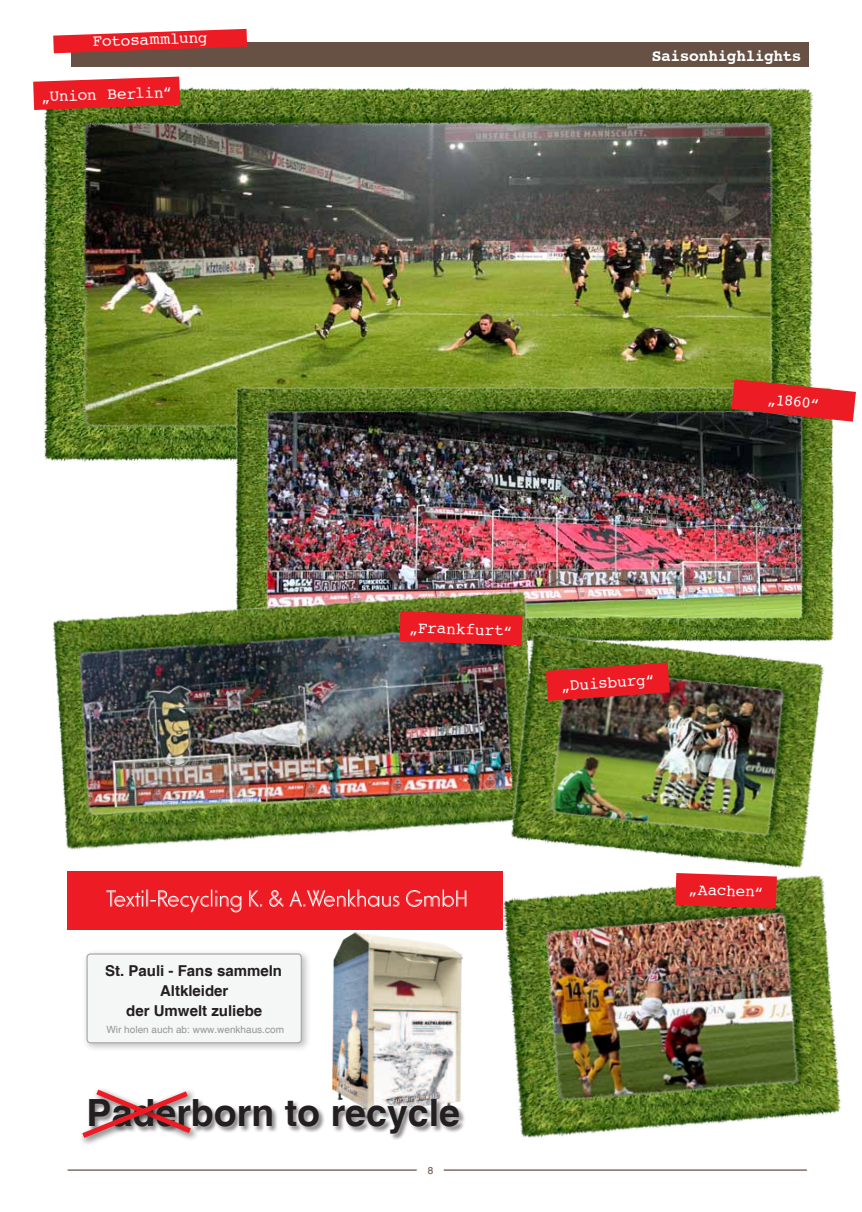
<style>
.page{position:relative;width:862px;height:1212px;background:#fff}
.page>*{position:absolute;margin:0;border:0;box-sizing:border-box;transform-origin:0 0}
.t1{font:700 37.5px "Helvetica";color:#231f20}
.t2{font:16.25px "Courier";color:#fff}
.t3{font:700 16.25px "Courier";letter-spacing:-.025em;color:#fff}
.t4{font:700 15px/20px "Helvetica";color:#231f20;text-align:center}
.t5{font:10px "Helvetica";color:#949698}
.t6{font:10px "Helvetica";color:#665144}
</style>
<div class="page">
<hr style="left:443px;top:1169px;width:363px;height:2px;background:#665144">
<hr style="left:68px;top:1169px;width:348px;height:2px;background:#665144">
<div style="left:71px;top:43px;width:737px;height:24px;background:#665144"></div>
<svg style="left:53px;top:29px;width:194px;height:24px"></svg>
<img style="left:42px;top:76px;width:771px;height:386px">
<svg style="left:33px;top:77px;width:147px;height:33px;background:#e23233"></svg>
<div style="left:82px;top:949px;width:229px;height:103px;background:#231f20;opacity:.75"></div>
<div style="left:87px;top:954px;width:214px;height:89px;background:#f5f6f6;border-radius:4px"></div>
<div style="left:86px;top:953px;width:216px;height:90px;border:1px solid #231f20;border-radius:4px"></div>
<img style="left:332px;top:933px;width:126px;height:159px">
<div style="left:68px;top:871px;width:435px;height:58px;background:#ed1c24"></div>
<svg style="left:106px;top:889px;width:338px;height:23px"></svg>
<div style="left:83px;top:1092px;width:382px;height:49px;background:#fff;opacity:.75"></div>
<div style="left:93px;top:1086px;width:106px;height:55px;background:#231f20;opacity:.75"></div>
<svg style="left:81px;top:1086px;width:115px;height:56px"></svg>
<img style="left:230px;top:375px;width:604px;height:237px">
<img style="left:52px;top:574px;width:498px;height:276px">
<img style="left:458px;top:910px;width:383px;height:261px">
<img style="left:444px;top:612px;width:390px;height:298px">
<svg style="left:674px;top:873px;width:102px;height:36px;background:#e32e2f"></svg>
<svg style="left:545px;top:662px;width:124px;height:39px;background:#c62b25"></svg>
<svg style="left:399px;top:611px;width:123px;height:34px;background:#d82526"></svg>
<svg style="left:731px;top:379px;width:124px;height:43px;background:#c93d3a"></svg>
<p class="t2" style="left:92px;top:29px;width:116px;rotate:-2deg">Fotosammlung</p>
<p class="t2" style="left:41px;top:84px;width:133px;rotate:-2deg">„Union Berlin“</p>
<p class="t3" style="left:651px;top:43px;width:151px">Saisonhighlights</p>
<p class="t2" style="left:768px;top:386px;width:54px;rotate:6deg">„1860“</p>
<p class="t2" style="left:409px;top:615px;width:105px;rotate:2deg">„Frankfurt“</p>
<p class="t2" style="left:559px;top:673px;width:96px;rotate:-4deg">„Duisburg“</p>
<p class="t4" style="left:105px;top:961px;width:178px">St. Pauli - Fans sammeln<br>Altkleider<br>der Umwelt zuliebe</p>
<p class="t5" style="left:106px;top:1024px;width:179px">Wir holen auch ab: www.wenkhaus.com</p>
<h1 class="t1" style="left:87px;top:1090px;width:375px">Paderborn to recycle</h1>
<p class="t6" style="left:427px;top:1162px;width:7px">8</p>
<p class="t2" style="left:688px;top:877px;width:77px;rotate:2deg">„Aachen“</p>
</div>
